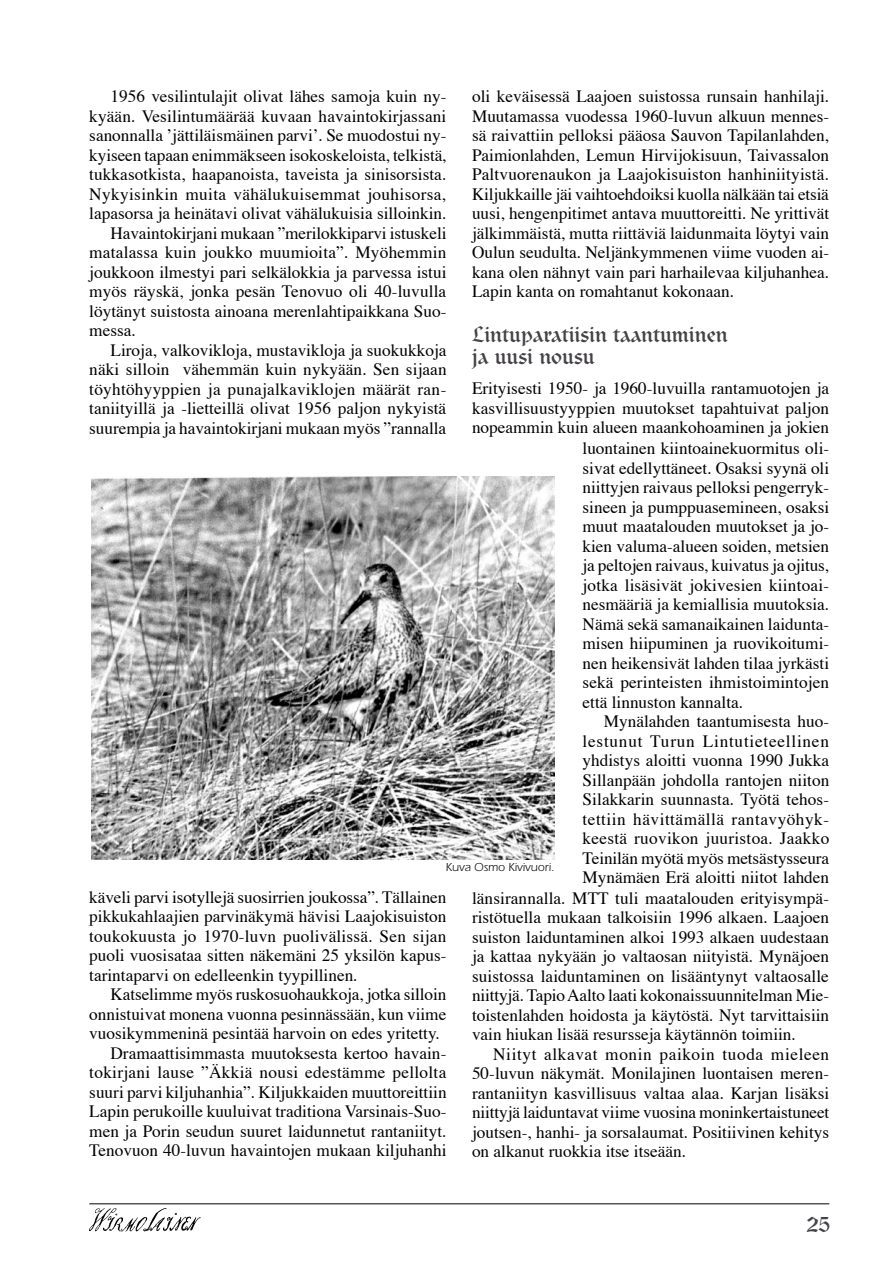
<style>
.page{position:relative;width:893px;height:1263px;background:#fff}
.page>*{position:absolute;margin:0;border:0;box-sizing:border-box;transform-origin:0 0}
.t1{font:22.5px/22.5px "Clairvaux";color:#454247;scale:1.1 1}
.t2{font:22.5px "Old English";color:#454247;scale:1.1 1}
.t3{font:17.25px/19.5px "Times";color:#000;text-align:justify}
.t4{font:17.25px "Times";letter-spacing:.02em;color:#000}
.t5{font:17.25px "Times";letter-spacing:.035em;color:#000}
.t6{font:17.25px "Times";letter-spacing:.03em;color:#000}
.t7{font:17.25px "Times";letter-spacing:.045em;color:#000}
.t8{font:12px "Itc Eras";color:#000}
</style>
<div class="page">
<img style="left:89px;top:1208px;width:112px;height:24px">
<hr style="left:89px;top:1203px;width:740px;height:1px;background:#000">
<img style="left:91px;top:477px;width:463px;height:383px">
<p class="t3" style="left:111px;top:85px;width:337px">1956 vesilintulajit olivat lähes samoja kuin ny-</p>
<p class="t3" style="left:89px;top:105px;width:359px">kyään. Vesilintumäärää kuvaan havaintokirjassani</p>
<p class="t3" style="left:89px;top:124px;width:359px">sanonnalla ’jättiläismäinen parvi’. Se muodostui ny-</p>
<p class="t3" style="left:89px;top:144px;width:359px">kyiseen tapaan enimmäkseen isokoskeloista, telkistä,</p>
<p class="t3" style="left:89px;top:163px;width:359px">tukkasotkista, haapanoista, taveista ja sinisorsista.</p>
<p class="t4" style="left:89px;top:178px;width:358px">Nykyisinkin muita vähälukuisemmat jouhisorsa,</p>
<p class="t3" style="left:89px;top:202px;width:359px">lapasorsa ja heinätavi olivat vähälukuisia silloinkin.</p>
<p class="t3" style="left:111px;top:222px;width:337px">Havaintokirjani mukaan ”merilokkiparvi istuskeli</p>
<p class="t3" style="left:89px;top:241px;width:359px">matalassa kuin joukko muumioita”. Myöhemmin</p>
<p class="t3" style="left:89px;top:261px;width:359px">joukkoon ilmestyi pari selkälokkia ja parvessa istui</p>
<p class="t3" style="left:89px;top:280px;width:358px">myös räyskä, jonka pesän Tenovuo oli 40-luvulla</p>
<p class="t3" style="left:89px;top:300px;width:359px">löytänyt suistosta ainoana merenlahtipaikkana Suo-</p>
<p class="t3" style="left:89px;top:319px;width:48px">messa.</p>
<p class="t3" style="left:111px;top:339px;width:337px">Liroja, valkovikloja, mustavikloja ja suokukkoja</p>
<p class="t3" style="left:89px;top:358px;width:359px">näki silloin vähemmän kuin nykyään. Sen sijaan</p>
<p class="t3" style="left:89px;top:378px;width:359px">töyhtöhyyppien ja punajalkaviklojen määrät ran-</p>
<p class="t3" style="left:89px;top:397px;width:358px">taniityillä ja -lietteillä olivat 1956 paljon nykyistä</p>
<p class="t3" style="left:89px;top:417px;width:358px">suurempia ja havaintokirjani mukaan myös ”rannalla</p>
<p class="t3" style="left:472px;top:85px;width:359px">oli keväisessä Laajoen suistossa runsain hanhilaji.<br>Muutamassa vuodessa 1960-luvun alkuun mennes&shy;sä raivattiin pelloksi pääosa Sauvon Tapilanlahden, Paimionlahden, Lemun Hirvijokisuun, Taivassalon Paltvuorenaukon ja Laajokisuiston hanhiniityistä.<br>Kiljukkaille jäi vaihtoehdoiksi kuolla nälkään tai etsiä uusi, hengenpitimet antava muuttoreitti. Ne yrittivät jälkimmäistä, mutta riittäviä laidunmaita löytyi vain Oulun seudulta. Neljänkymmenen viime vuoden ai&shy;kana olen nähnyt vain pari harhailevaa kiljuhanhea.<br>Lapin kanta on romahtanut kokonaan.</p>
<h1 class="t1" style="left:472px;top:322px;width:234px">Lintuparatiisin taantuminen ja uusi nousu</h1>
<p class="t3" style="left:472px;top:377px;width:359px">Erityisesti 1950- ja 1960-luvuilla rantamuotojen ja</p>
<p class="t3" style="left:472px;top:397px;width:359px">kasvillisuustyyppien muutokset tapahtuivat paljon</p>
<p class="t3" style="left:472px;top:416px;width:359px">nopeammin kuin alueen maankohoaminen ja jokien</p>
<p class="t3" style="left:583px;top:437px;width:248px">luontainen kiintoainekuormitus oli-</p>
<p class="t3" style="left:583px;top:457px;width:248px">sivat edellyttäneet. Osaksi syynä oli</p>
<p class="t3" style="left:583px;top:476px;width:248px">niittyjen raivaus pelloksi pengerryk-</p>
<p class="t3" style="left:583px;top:496px;width:248px">sineen ja pumppuasemineen, osaksi</p>
<p class="t3" style="left:583px;top:515px;width:248px">muut maatalouden muutokset ja jo-</p>
<p class="t3" style="left:583px;top:535px;width:248px">kien valuma-alueen soiden, metsien</p>
<p class="t3" style="left:583px;top:554px;width:248px">ja peltojen raivaus, kuivatus ja ojitus,</p>
<p class="t3" style="left:583px;top:574px;width:248px">jotka lisäsivät jokivesien kiintoai-</p>
<p class="t3" style="left:583px;top:593px;width:248px">nesmääriä ja kemiallisia muutoksia.</p>
<p class="t3" style="left:583px;top:613px;width:248px">Nämä sekä samanaikainen laidunta-</p>
<p class="t3" style="left:583px;top:632px;width:248px">misen hiipuminen ja ruovikoitumi-</p>
<p class="t3" style="left:583px;top:652px;width:248px">nen heikensivät lahden tilaa jyrkästi</p>
<p class="t3" style="left:583px;top:671px;width:248px">sekä perinteisten ihmistoimintojen</p>
<p class="t3" style="left:583px;top:691px;width:162px">että linnuston kannalta.</p>
<p class="t3" style="left:604px;top:710px;width:227px">Mynälahden taantumisesta huo-</p>
<p class="t7" style="left:583px;top:725px;width:248px">lestunut Turun Lintutieteellinen</p>
<p class="t3" style="left:583px;top:749px;width:248px">yhdistys aloitti vuonna 1990 Jukka</p>
<p class="t3" style="left:583px;top:769px;width:248px">Sillanpään johdolla rantojen niiton</p>
<p class="t3" style="left:583px;top:788px;width:248px">Silakkarin suunnasta. Työtä tehos-</p>
<p class="t6" style="left:583px;top:803px;width:248px">tettiin hävittämällä rantavyöhyk-</p>
<p class="t3" style="left:583px;top:827px;width:248px">keestä ruovikon juuristoa. Jaakko</p>
<p class="t3" style="left:583px;top:847px;width:248px">Teinilän myötä myös metsästysseura</p>
<p class="t3" style="left:583px;top:866px;width:248px">Mynämäen Erä aloitti niitot lahden</p>
<p class="t3" style="left:472px;top:887px;width:359px">länsirannalla. MTT tuli maatalouden erityisympä-</p>
<p class="t3" style="left:472px;top:906px;width:359px">ristötuella mukaan talkoisiin 1996 alkaen. Laajoen</p>
<p class="t3" style="left:472px;top:926px;width:359px">suiston laiduntaminen alkoi 1993 alkaen uudestaan</p>
<p class="t3" style="left:472px;top:945px;width:359px">ja kattaa nykyään jo valtaosan niityistä. Mynäjoen</p>
<p class="t3" style="left:472px;top:965px;width:358px">suistossa laiduntaminen on lisääntynyt valtaosalle</p>
<p class="t3" style="left:472px;top:984px;width:359px">niittyjä. Tapio Aalto laati kokonaissuunnitelman Mie-</p>
<p class="t3" style="left:472px;top:1004px;width:359px">toistenlahden hoidosta ja käytöstä. Nyt tarvittaisiin</p>
<p class="t3" style="left:472px;top:1023px;width:325px">vain hiukan lisää resursseja käytännön toimiin.</p>
<p class="t5" style="left:493px;top:1038px;width:337px">Niityt alkavat monin paikoin tuoda mieleen</p>
<p class="t3" style="left:472px;top:1062px;width:359px">50-luvun näkymät. Monilajinen luontaisen meren-</p>
<p class="t3" style="left:472px;top:1082px;width:359px">rantaniityn kasvillisuus valtaa alaa. Karjan lisäksi</p>
<p class="t3" style="left:472px;top:1101px;width:359px">niittyjä laiduntavat viime vuosina moninkertaistuneet</p>
<p class="t3" style="left:472px;top:1121px;width:359px">joutsen-, hanhi- ja sorsalaumat. Positiivinen kehitys</p>
<p class="t3" style="left:472px;top:1140px;width:216px">on alkanut ruokkia itse itseään.</p>
<p class="t8" style="left:446px;top:861px;width:110px">Kuva Osmo Kivivuori.</p>
<p class="t3" style="left:89px;top:886px;width:359px">käveli parvi isotyllejä suosirrien joukossa”. Tällainen pikkukahlaajien parvinäkymä hävisi Laajokisuiston toukokuusta jo 1970-luvn puolivälissä. Sen sijan puoli vuosisataa sitten näkemäni 25 yksilön kapus&shy;tarintaparvi on edelleenkin tyypillinen.</p>
<p class="t3" style="left:111px;top:983px;width:337px">Katselimme myös ruskosuohaukkoja, jotka silloin</p>
<p class="t3" style="left:89px;top:1003px;width:359px">onnistuivat monena vuonna pesinnässään, kun viime</p>
<p class="t3" style="left:89px;top:1022px;width:352px">vuosikymmeninä pesintää harvoin on edes yritetty.</p>
<p class="t3" style="left:111px;top:1042px;width:337px">Dramaattisimmasta muutoksesta kertoo havain-</p>
<p class="t4" style="left:89px;top:1056px;width:359px">tokirjani lause ”Äkkiä nousi edestämme pellolta</p>
<p class="t3" style="left:89px;top:1081px;width:359px">suuri parvi kiljuhanhia”. Kiljukkaiden muuttoreittiin</p>
<p class="t3" style="left:89px;top:1100px;width:359px">Lapin perukoille kuuluivat traditiona Varsinais-Suo-</p>
<p class="t3" style="left:89px;top:1120px;width:359px">men ja Porin seudun suuret laidunnetut rantaniityt.</p>
<p class="t3" style="left:89px;top:1139px;width:359px">Tenovuon 40-luvun havaintojen mukaan kiljuhanhi</p>
<h1 class="t2" style="left:807px;top:1210px;width:12px">25</h1>
</div>
